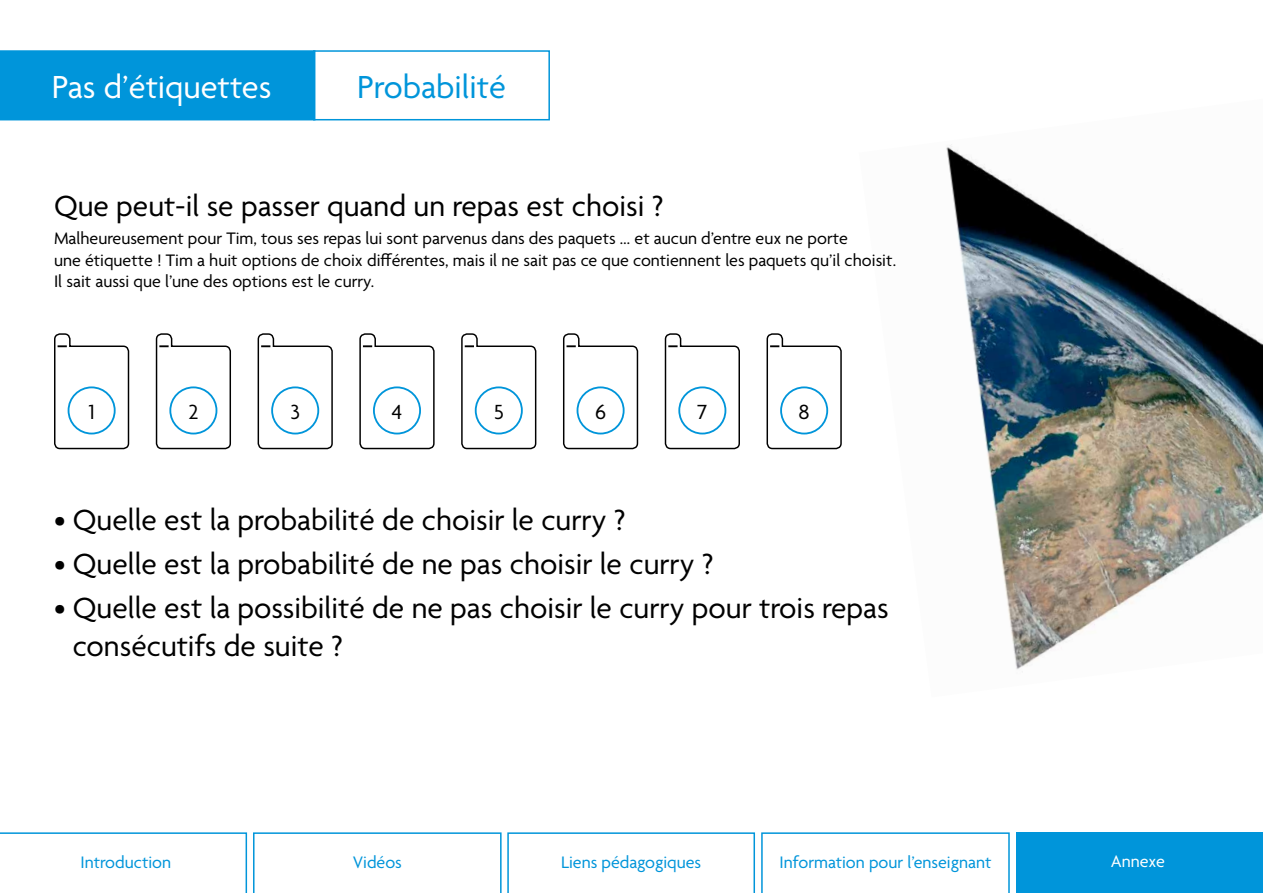
<style>
.page{position:relative;width:1263px;height:893px;background:#fff}
.page>*{position:absolute;margin:0;border:0;box-sizing:border-box;transform-origin:0 0}
.t1{font:34.5px "Agenda";color:#fff}
.t2{font:34.5px "Agenda";color:#0095da}
.t3{font:31.5px/37.8px "Agenda";color:#000}
.t4{font:22.2px "Agenda";color:#000}
.t5{font:18px/21.6px "Agenda";color:#000}
.t6{font:18px "Agenda";color:#0095da}
.t7{font:18px "Agenda";color:#fff}
</style>
<div class="page">
<img style="left:946px;top:144px;width:317px;height:528px">
<div style="left:1017px;top:832px;width:246px;height:61px;background:#0095da"></div>
<svg style="left:0;top:832px;width:247px;height:61px"></svg>
<svg style="left:253px;top:832px;width:502px;height:61px"></svg>
<svg style="left:761px;top:832px;width:249px;height:61px"></svg>
<svg style="left:54px;top:333px;width:76px;height:117px"></svg>
<svg style="left:155px;top:333px;width:76px;height:117px"></svg>
<svg style="left:257px;top:333px;width:76px;height:117px"></svg>
<svg style="left:359px;top:333px;width:76px;height:117px"></svg>
<svg style="left:461px;top:333px;width:76px;height:117px"></svg>
<svg style="left:563px;top:333px;width:76px;height:117px"></svg>
<svg style="left:664px;top:333px;width:76px;height:117px"></svg>
<svg style="left:766px;top:333px;width:76px;height:117px"></svg>
<div style="left:313px;top:50px;width:237px;height:70px;border:2px solid #0095da"></div>
<div style="left:0;top:51px;width:315px;height:69px;background:#0095da"></div>
<div style="left:0;top:50px;width:315px;height:70px;border:2px solid #0095da"></div>
<h1 class="t1" style="left:52px;top:68px;width:221px">Pas d’étiquettes</h1>
<h1 class="t2" style="left:357px;top:68px;width:150px">Probabilité</h1>
<h2 class="t3" style="left:54px;top:189px;width:611px">Que peut-il se passer quand un repas est choisi ?</h2>
<p class="t5" style="left:54px;top:229px;width:844px">Malheureusement pour Tim, tous ses repas lui sont parvenus dans des paquets … et aucun d’entre eux ne porte<br>une étiquette ! Tim a huit options de choix différentes, mais il ne sait pas ce que contiennent les paquets qu’il choisit.<br>Il sait aussi que l’une des options est le curry.</p>
<p class="t4" style="left:89px;top:400px;width:7px">1</p>
<p class="t4" style="left:188px;top:400px;width:12px">2</p>
<p class="t4" style="left:290px;top:400px;width:11px">3</p>
<p class="t4" style="left:392px;top:400px;width:12px">4</p>
<p class="t4" style="left:494px;top:400px;width:12px">5</p>
<p class="t4" style="left:595px;top:400px;width:13px">6</p>
<p class="t4" style="left:697px;top:400px;width:11px">7</p>
<p class="t4" style="left:798px;top:400px;width:13px">8</p>
<h2 class="t3" style="left:54px;top:503px;width:573px">• Quelle est la probabilité de choisir le curry ?</h2>
<h2 class="t3" style="left:54px;top:547px;width:661px">• Quelle est la probabilité de ne pas choisir le curry ?</h2>
<h2 class="t3" style="left:73px;top:591px;width:817px;text-indent:-19px">• Quelle est la possibilité de ne pas choisir le curry pour trois repas consécutifs de suite ?</h2>
<p class="t6" style="left:81px;top:853px;width:92px">Introduction</p>
<p class="t6" style="left:353px;top:853px;width:51px">Vidéos</p>
<p class="t6" style="left:561px;top:853px;width:142px">Liens pédagogiques</p>
<p class="t6" style="left:779px;top:853px;width:213px">Information pour l’enseignant</p>
<p class="t7" style="left:1111px;top:851px;width:56px">Annexe</p>
</div>
